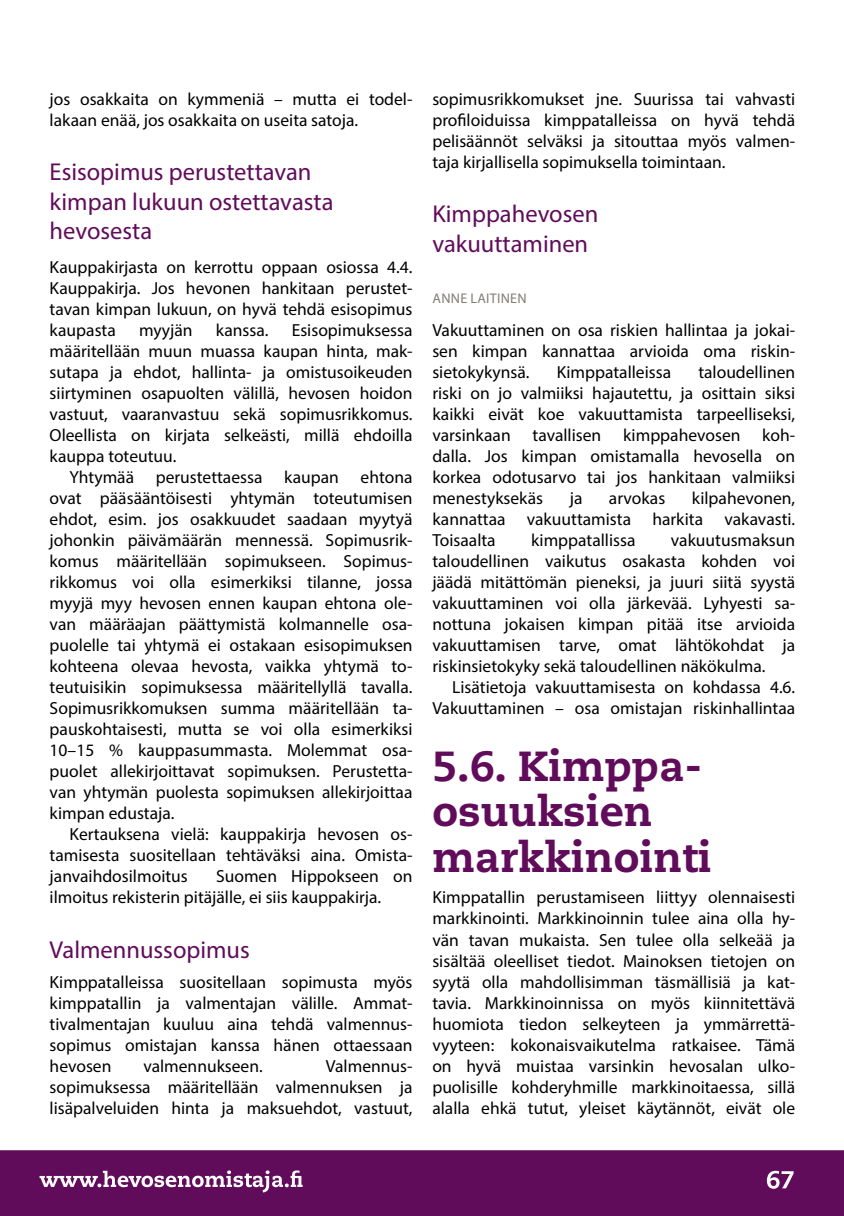
<style>
.page{position:relative;width:844px;height:1216px;background:#fff}
.page>*{position:absolute;margin:0;border:0;box-sizing:border-box;transform-origin:0 0}
.t1{font:800 42px/45.5px "Caecilia LT Std";color:#610c5a}
.t2{font:24.5px/29.4px "Myriad Pro";color:#610c5a}
.t3{font:17.5px/21px "Myriad Pro";color:#000;text-align:justify}
.t4{font:14px "Myriad Pro";color:#827c74}
</style>
<div class="page">
<div style="left:0;top:1150px;width:843px;height:65px;background:#610c5a"></div>
<svg style="left:766px;top:1170px;width:27px;height:18px"></svg>
<svg style="left:40px;top:1170px;width:262px;height:22px"></svg>
<p class="t3" style="left:50px;top:88px;width:364px">jos osakkaita on kymmeniä – mutta ei todel&shy;lakaan enää, jos osakkaita on useita satoja.</p>
<p class="t2" style="left:50px;top:157px;width:285px">Esisopimus perustettavan kimpan lukuun ostettavasta hevosesta</p>
<p class="t3" style="left:50px;top:256px;width:364px">Kauppakirjasta on kerrottu oppaan osiossa 4.4.<br>Kauppakirja. Jos hevonen hankitaan perustet&shy;tavan kimpan lukuun, on hyvä tehdä esisopimus kaupasta</p>
<p class="t3" style="left:139px;top:319px;width:55px">myyjän</p>
<p class="t3" style="left:216px;top:319px;width:54px">kanssa.</p>
<p class="t3" style="left:292px;top:319px;width:122px">Esisopimuksessa</p>
<p class="t3" style="left:50px;top:340px;width:364px">määritellään muun muassa kaupan hinta, mak-</p>
<p class="t3" style="left:50px;top:361px;width:364px">sutapa ja ehdot, hallinta- ja omistusoikeuden</p>
<p class="t3" style="left:50px;top:382px;width:364px">siirtyminen osapuolten välillä, hevosen hoidon</p>
<p class="t3" style="left:50px;top:403px;width:364px">vastuut, vaaranvastuu sekä sopimusrikkomus.</p>
<p class="t3" style="left:50px;top:424px;width:364px">Oleellista on kirjata selkeästi, millä ehdoilla</p>
<p class="t3" style="left:50px;top:445px;width:128px">kauppa toteutuu.</p>
<p class="t3" style="left:69px;top:466px;width:344px">Yhtymää perustettaessa kaupan ehtona</p>
<p class="t3" style="left:50px;top:487px;width:364px">ovat pääsääntöisesti yhtymän toteutumisen</p>
<p class="t3" style="left:50px;top:508px;width:364px">ehdot, esim. jos osakkuudet saadaan myytyä</p>
<p class="t3" style="left:50px;top:529px;width:364px">johonkin päivämäärän mennessä. Sopimusrik-</p>
<p class="t3" style="left:50px;top:550px;width:364px">komus määritellään sopimukseen. Sopimus-</p>
<p class="t3" style="left:50px;top:571px;width:364px">rikkomus voi olla esimerkiksi tilanne, jossa</p>
<p class="t3" style="left:50px;top:592px;width:364px">myyjä myy hevosen ennen kaupan ehtona ole-</p>
<p class="t3" style="left:50px;top:613px;width:364px">van määräajan päättymistä kolmannelle osa-</p>
<p class="t3" style="left:50px;top:634px;width:364px">puolelle tai yhtymä ei ostakaan esisopimuksen</p>
<p class="t3" style="left:50px;top:655px;width:364px">kohteena olevaa hevosta, vaikka yhtymä to-</p>
<p class="t3" style="left:50px;top:676px;width:364px">teutuisikin sopimuksessa määritellyllä tavalla.</p>
<p class="t3" style="left:50px;top:697px;width:364px">Sopimusrikkomuksen summa määritellään ta-</p>
<p class="t3" style="left:50px;top:718px;width:364px">pauskohtaisesti, mutta se voi olla esimerkiksi</p>
<p class="t3" style="left:50px;top:739px;width:364px">10–15 % kauppasummasta. Molemmat osa-</p>
<p class="t3" style="left:50px;top:760px;width:364px">puolet allekirjoittavat sopimuksen. Perustetta-</p>
<p class="t3" style="left:50px;top:781px;width:364px">van yhtymän puolesta sopimuksen allekirjoittaa</p>
<p class="t3" style="left:50px;top:802px;width:126px">kimpan edustaja.</p>
<p class="t3" style="left:69px;top:823px;width:344px">Kertauksena vielä: kauppakirja hevosen os-</p>
<p class="t3" style="left:50px;top:844px;width:364px">tamisesta suositellaan tehtäväksi aina. Omista-</p>
<p class="t3" style="left:50px;top:865px;width:140px">janvaihdosilmoitus</p>
<p class="t3" style="left:50px;top:865px;width:364px;text-indent:166px">Suomen Hippokseen on ilmoitus rekisterin pitäjälle, ei siis kauppakirja.</p>
<p class="t2" style="left:50px;top:934px;width:202px">Valmennussopimus</p>
<p class="t3" style="left:50px;top:970px;width:364px">Kimppatalleissa suositellaan sopimusta myös kimppatallin ja valmentajan välille. Ammat&shy;tivalmentajan kuuluu aina tehdä valmennus&shy;sopimus omistajan kanssa hänen ottaessaan hevosen</p>
<p class="t3" style="left:50px;top:1054px;width:364px;text-indent:276px">Valmennus&shy;sopimuksessa määritellään valmennuksen ja lisäpalveluiden hinta ja maksuehdot, vastuut,</p>
<p class="t3" style="left:143px;top:1054px;width:121px">valmennukseen.</p>
<p class="t3" style="left:432px;top:88px;width:364px">sopimusrikkomukset jne. Suurissa tai vahvasti profiloiduissa kimppatalleissa on hyvä tehdä pelisäännöt selväksi ja sitouttaa myös valmen&shy;taja kirjallisella sopimuksella toimintaan.</p>
<p class="t2" style="left:432px;top:199px;width:167px">Kimppahevosen vakuuttaminen</p>
<p class="t4" style="left:432px;top:290px;width:18px">Anne</p>
<p class="t4" style="left:470px;top:290px;width:15px">Laitinen</p>
<p class="t3" style="left:432px;top:319px;width:364px">Vakuuttaminen on osa riskien hallintaa ja jokai&shy;sen kimpan kannattaa arvioida oma riskin&shy;sietokykynsä.</p>
<p class="t3" style="left:432px;top:361px;width:364px;text-indent:266px">taloudellinen riski on jo valmiiksi hajautettu, ja osittain siksi kaikki eivät koe vakuuttamista tarpeelliseksi, varsinkaan tavallisen kimppahevosen koh&shy;dalla. Jos kimpan omistamalla hevosella on korkea odotusarvo tai jos hankitaan valmiiksi menestyksekäs</p>
<p class="t3" style="left:556px;top:361px;width:116px">Kimppatalleissa</p>
<p class="t3" style="left:432px;top:487px;width:364px;text-indent:259px">kilpahevonen, kannattaa vakuuttamista harkita vakavasti.<br>Toisaalta</p>
<p class="t3" style="left:569px;top:487px;width:14px">ja</p>
<p class="t3" style="left:608px;top:487px;width:58px">arvokas</p>
<p class="t3" style="left:531px;top:529px;width:106px">kimppatallissa</p>
<p class="t3" style="left:670px;top:529px;width:126px">vakuutusmaksun</p>
<p class="t3" style="left:432px;top:550px;width:364px">taloudellinen vaikutus osakasta kohden voi</p>
<p class="t3" style="left:432px;top:571px;width:364px">jäädä mitättömän pieneksi, ja juuri siitä syystä</p>
<p class="t3" style="left:432px;top:592px;width:364px">vakuuttaminen voi olla järkevää. Lyhyesti sa-</p>
<p class="t3" style="left:432px;top:613px;width:364px">nottuna jokaisen kimpan pitää itse arvioida</p>
<p class="t3" style="left:432px;top:634px;width:364px">vakuuttamisen tarve, omat lähtökohdat ja</p>
<p class="t3" style="left:432px;top:655px;width:334px">riskinsietokyky sekä taloudellinen näkökulma.</p>
<p class="t3" style="left:452px;top:676px;width:344px">Lisätietoja vakuuttamisesta on kohdassa 4.6.</p>
<p class="t3" style="left:432px;top:697px;width:364px">Vakuuttaminen – osa omistajan riskinhallintaa</p>
<p class="t1" style="left:432px;top:743px;width:281px">5.6. Kimppa&shy;osuuksien markkinointi</p>
<p class="t3" style="left:432px;top:886px;width:364px">Kimppatallin perustamiseen liittyy olennaisesti markkinointi. Markkinoinnin tulee aina olla hy&shy;vän tavan mukaista. Sen tulee olla selkeää ja sisältää oleelliset tiedot. Mainoksen tietojen on syytä olla mahdollisimman täsmällisiä ja kat&shy;tavia. Markkinoinnissa on myös kiinnitettävä huomiota tiedon selkeyteen ja ymmärrettä&shy;vyyteen: kokonaisvaikutelma ratkaisee. Tämä on hyvä muistaa varsinkin hevosalan ulko&shy;puolisille kohderyhmille markkinoitaessa, sillä alalla ehkä tutut, yleiset käytännöt, eivät ole</p>
</div>
